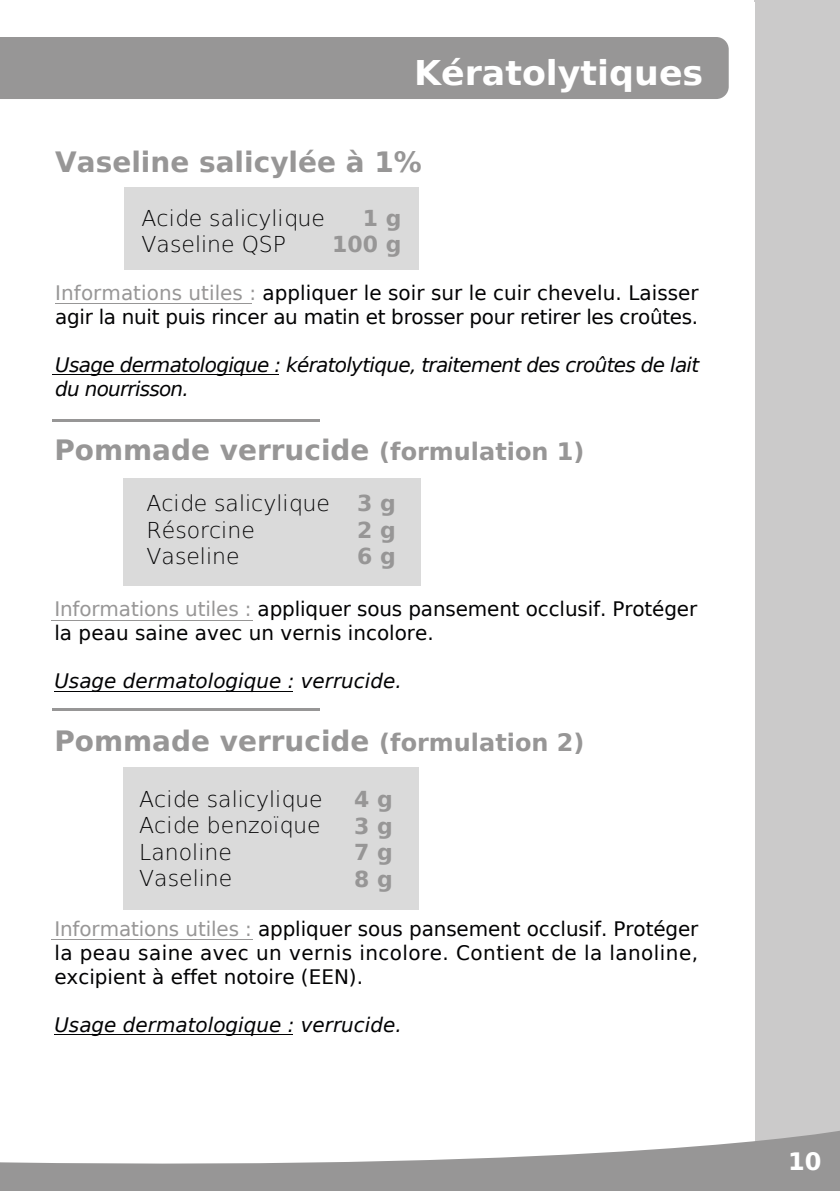
<style>
.page{position:relative;width:840px;height:1191px;background:#fff}
.page>*{position:absolute;margin:0;border:0;box-sizing:border-box;transform-origin:0 0}
.t1{font:700 34px "DejaVu Sans";color:#fff}
.t2{font:700 28px "DejaVu Sans";color:#979696}
.t3{font:700 24px "DejaVu Sans";color:#fff}
.t4{font:200 22px/26.4px "DejaVu Sans";color:#020203}
.t5{font:700 22px/26.4px "DejaVu Sans";color:#979696;text-align:justify}
.t6{font:20px/24px "DejaVu Sans";color:#020203}
.t7{font:italic 20px/24px "DejaVu Sans";letter-spacing:-.035em;color:#020203}
.t8{font:italic 20px "DejaVu Sans";color:#020203}
.s1{color:#979696}
.s2{font-size:24px}
</style>
<div class="page">
<div style="left:754px;top:2px;width:84px;height:1189px;background:#cbcaca"></div>
<hr style="left:52px;top:419px;width:268px;height:3px;background:#979696">
<hr style="left:52px;top:708px;width:268px;height:3px;background:#979696">
<hr style="left:53px;top:374px;width:226px;height:1px;background:#020203">
<hr style="left:54px;top:1034px;width:238px;height:1px;background:#020203">
<hr style="left:54px;top:691px;width:239px;height:1px;background:#020203">
<svg style="left:1px;top:1130px;width:837px;height:61px;fill:#979696"></svg>
<div style="left:0;top:37px;width:728px;height:62px;background:#979696"></div>
<div style="left:124px;top:188px;width:294px;height:82px;background:#dadada"></div>
<div style="left:124px;top:478px;width:296px;height:108px;background:#dadada"></div>
<div style="left:124px;top:768px;width:294px;height:142px;background:#dadada"></div>
<div style="left:802px;top:1156px;width:36px;height:35px;background:#979696"></div>
<hr style="left:55px;top:303px;width:197px;height:1px;background:#979696">
<hr style="left:52px;top:620px;width:201px;height:1px;background:#979696">
<hr style="left:52px;top:939px;width:201px;height:1px;background:#979696">
<h1 class="t1" style="left:414px;top:45px;width:290px">Kératolytiques</h1>
<h2 class="t2" style="left:55px;top:139px;width:368px">Vaseline salicylée à 1%</h2>
<p class="t4" style="left:141px;top:203px;width:185px">Acide salicylique<br>Vaseline QSP</p>
<p class="t5" style="left:332px;top:204px;width:71px;text-align:right">1 g<br>100 g</p>
<p class="t6" style="left:55px;top:280px;width:644px"><span class="s1">Informations utiles :</span> appliquer le soir sur le cuir chevelu. Laisser agir la nuit puis rincer au matin et brosser pour retirer les croûtes.</p>
<p class="t7" style="left:55px;top:352px;width:645px">Usage dermatologique : kératolytique, traitement des croûtes de lait du nourrisson.</p>
<h2 class="t2" style="left:54px;top:427px;width:531px">Pommade verrucide <span class="s2">(formulation 1)</span></h2>
<p class="t4" style="left:146px;top:489px;width:185px">Acide salicylique<br>Résorcine<br>Vaseline</p>
<p class="t5" style="left:357px;top:489px;width:40px">3 g 2 g 6 g</p>
<p class="t6" style="left:54px;top:596px;width:644px"><span class="s1">Informations utiles :</span> appliquer sous pansement occlusif. Protéger la peau saine avec un vernis incolore.</p>
<p class="t8" style="left:54px;top:666px;width:349px">Usage dermatologique : verrucide.</p>
<h2 class="t2" style="left:54px;top:718px;width:531px">Pommade verrucide <span class="s2">(formulation 2)</span></h2>
<p class="t4" style="left:139px;top:784px;width:185px">Acide salicylique<br>Acide benzoïque<br>Lanoline<br>Vaseline</p>
<p class="t5" style="left:354px;top:785px;width:40px">4 g 3 g 7 g 8 g</p>
<p class="t6" style="left:54px;top:916px;width:645px;text-align:justify"><span class="s1">Informations utiles :</span> appliquer sous pansement occlusif. Protéger la peau saine avec un vernis incolore. Contient de la lanoline, excipient à effet notoire (EEN).</p>
<p class="t8" style="left:54px;top:1010px;width:349px">Usage dermatologique : verrucide.</p>
<p class="t3" style="left:787px;top:1141px;width:35px">10</p>
</div>
